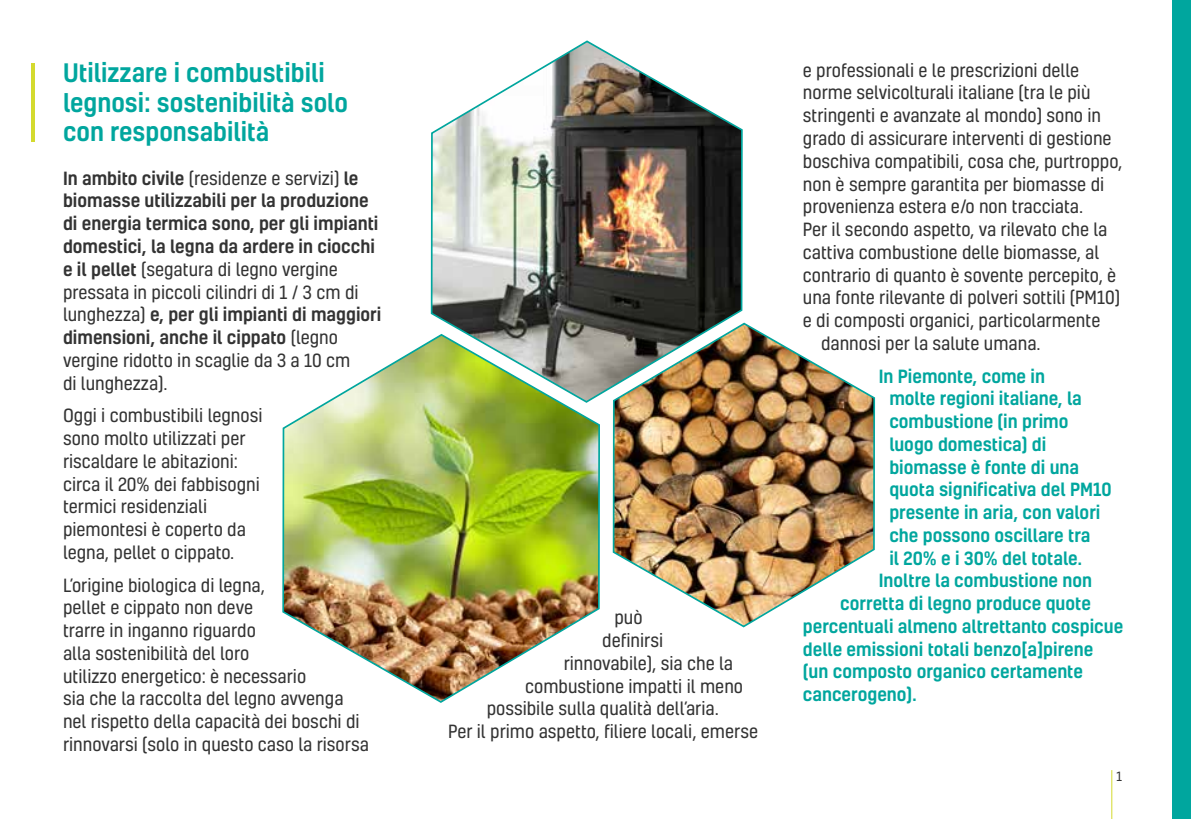
<style>
.page{position:relative;width:1191px;height:819px;background:#fff}
.page>*{position:absolute;margin:0;border:0;box-sizing:border-box;transform-origin:0 0}
.t1{font:500 24.5px/29.4px "Kelson";color:#00a69e}
.t2{font:17.5px/22.8px "Kelson";color:#333}
.t3{font:500 17.5px "Kelson";color:#00a69e}
.t4{font:500 17.5px/22.8px "Kelson";color:#333}
.t5{font:12.25px "Kelson";color:#333}
.s1{font-weight:400}
</style>
<div class="page">
<hr style="left:1111px;top:770px;width:1px;height:49px;background:#d4da2e">
<img style="left:282px;top:340px;width:318px;height:363px">
<img style="left:612px;top:322px;width:264px;height:306px">
<img style="left:430px;top:40px;width:314px;height:364px">
<hr style="left:31px;top:63px;width:4px;height:79px;background:#d4da2e">
<div style="left:1172px;top:0;width:19px;height:819px;background:#00a69e"></div>
<h1 class="t1" style="left:63px;top:57px;width:286px">Utilizzare i combustibili legnosi: sostenibilità solo con responsabilità</h1>
<p class="t4" style="left:63px;top:166px;width:320px">In ambito civile <span class="s1">(residenze e servizi)</span> le biomasse utilizzabili per la produzione di energia termica sono, per gli impianti domestici, la legna da ardere in ciocchi e il pellet <span class="s1">(segatura di legno vergine pressata in piccoli cilindri di 1 / 3 cm di lunghezza)</span> e, per gli impianti di maggiori dimensioni, anche il cippato <span class="s1">(legno vergine ridotto in scaglie da 3 a 10 cm<br>di lunghezza).</span></p>
<p class="t2" style="left:63px;top:404px;width:201px">Oggi i combustibili legnosi sono molto utilizzati per riscaldare le abitazioni: circa il 20% dei fabbisogni termici residenziali piemontesi è coperto da legna, pellet o cippato.</p>
<p class="t2" style="left:63px;top:573px;width:307px">L’origine biologica di legna,<br>pellet e cippato non deve<br>trarre in inganno riguardo<br>alla sostenibilità del loro<br>utilizzo energetico: è necessario<br>sia che la raccolta del legno avvenga nel rispetto della capacità dei boschi di rinnovarsi (solo in questo caso la risorsa</p>
<p class="t2" style="left:614px;top:606px;width:30px">può</p>
<p class="t2" style="left:602px;top:628px;width:62px">definirsi</p>
<p class="t2" style="left:564px;top:651px;width:171px">rinnovabile), sia che la</p>
<p class="t2" style="left:525px;top:674px;width:219px">combustione impatti il meno</p>
<p class="t2" style="left:486px;top:697px;width:234px">possibile sulla qualità dell’aria.</p>
<p class="t2" style="left:448px;top:719px;width:311px">Per il primo aspetto, filiere locali, emerse</p>
<p class="t2" style="left:803px;top:58px;width:278px">e professionali e le prescrizioni delle</p>
<p class="t2" style="left:803px;top:81px;width:289px">norme selvicolturali italiane (tra le più</p>
<p class="t2" style="left:803px;top:104px;width:300px">stringenti e avanzate al mondo) sono in</p>
<p class="t2" style="left:803px;top:127px;width:310px">grado di assicurare interventi di gestione</p>
<p class="t2" style="left:803px;top:149px;width:321px">boschiva compatibili, cosa che, purtroppo,</p>
<p class="t2" style="left:803px;top:172px;width:303px">non è sempre garantita per biomasse di</p>
<p class="t2" style="left:803px;top:195px;width:282px">provenienza estera e/o non tracciata.</p>
<p class="t2" style="left:803px;top:218px;width:306px">Per il secondo aspetto, va rilevato che la</p>
<p class="t2" style="left:803px;top:240px;width:298px">cattiva combustione delle biomasse, al</p>
<p class="t2" style="left:803px;top:263px;width:315px">contrario di quanto è sovente percepito, è</p>
<p class="t2" style="left:803px;top:286px;width:319px">una fonte rilevante di polveri sottili (PM10)</p>
<p class="t2" style="left:803px;top:309px;width:299px">e di composti organici, particolarmente</p>
<p class="t2" style="left:821px;top:331px;width:221px">dannosi per la salute umana.</p>
<p class="t3" style="left:878px;top:364px;width:168px">In Piemonte, come in</p>
<p class="t3" style="left:889px;top:386px;width:194px">molte regioni italiane, la</p>
<p class="t3" style="left:889px;top:409px;width:181px">combustione (in primo</p>
<p class="t3" style="left:889px;top:432px;width:159px">luogo domestica) di</p>
<p class="t3" style="left:889px;top:455px;width:191px">biomasse è fonte di una</p>
<p class="t3" style="left:889px;top:477px;width:224px">quota significativa del PM10</p>
<p class="t3" style="left:889px;top:500px;width:213px">presente in aria, con valori</p>
<p class="t3" style="left:889px;top:523px;width:202px">che possono oscillare tra</p>
<p class="t3" style="left:889px;top:546px;width:194px">il 20% e i 30% del totale.</p>
<p class="t3" style="left:878px;top:568px;width:215px">Inoltre la combustione non</p>
<p class="t3" style="left:840px;top:591px;width:252px">corretta di legno produce quote</p>
<p class="t3" style="left:803px;top:614px;width:322px">percentuali almeno altrettanto cospicue</p>
<p class="t3" style="left:803px;top:637px;width:292px">delle emissioni totali benzo[a]pirene</p>
<p class="t3" style="left:803px;top:659px;width:282px">(un composto organico certamente</p>
<p class="t3" style="left:803px;top:682px;width:116px">cancerogeno).</p>
<p class="t5" style="left:1116px;top:768px;width:7px">1</p>
</div>
